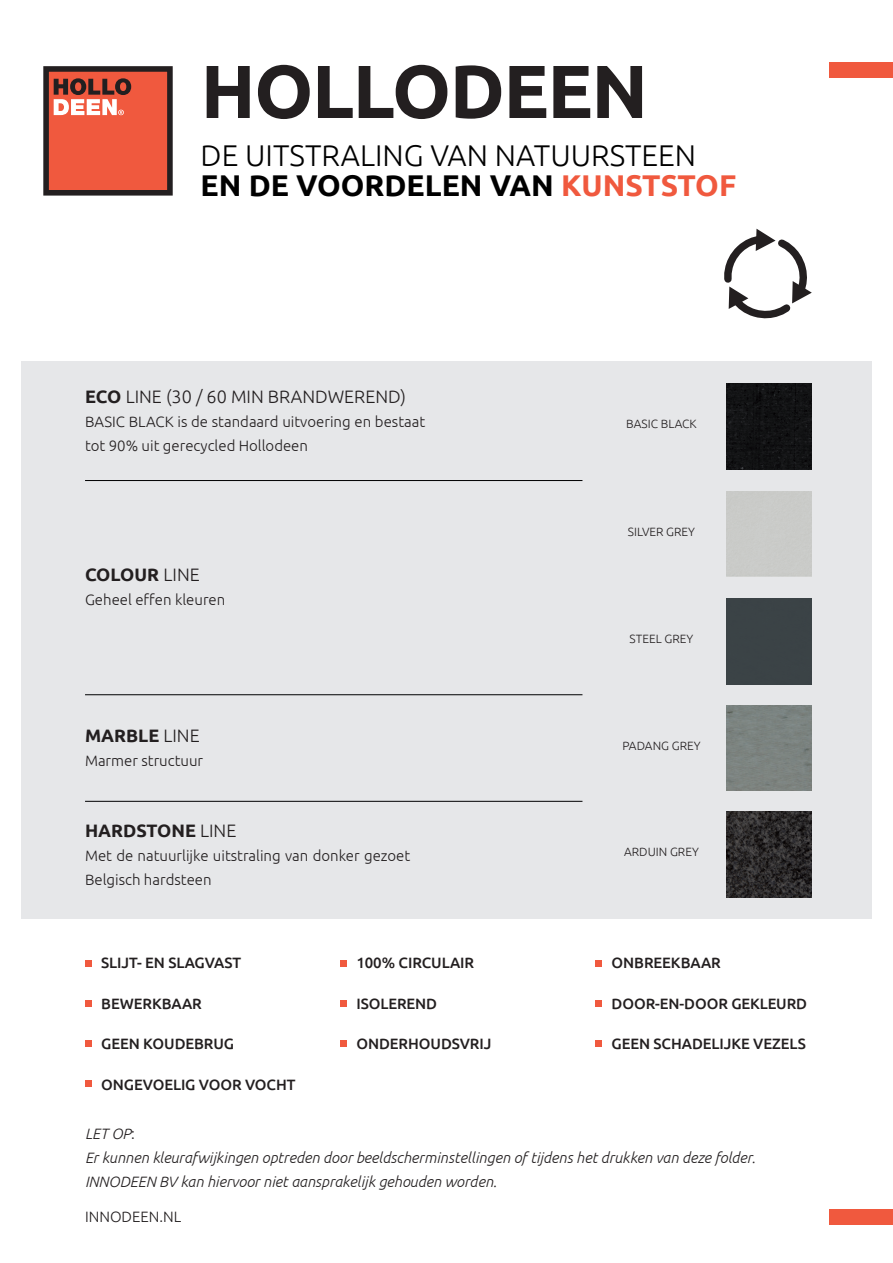
<style>
.page{position:relative;width:893px;height:1263px;background:#fff}
.page>*{position:absolute;margin:0;border:0;box-sizing:border-box;transform-origin:0 0}
.t1{font:700 75px "Ubuntu";letter-spacing:-.02em;color:#231f20}
.t2{font:300 30px/30px "Ubuntu";color:#000}
.t3{font:700 18px "Ubuntu";color:#231f20}
.t4{font:300 18px "Ubuntu";color:#231f20}
.t5{font:300 15px/24px "Ubuntu";color:#231f20}
.t6{font:italic 300 15px/24px "Ubuntu";color:#231f20}
.t7{font:500 15px "Ubuntu";letter-spacing:-.005em;color:#231f20}
.t8{font:300 12px "Ubuntu";color:#231f20}
.s1{font-weight:700}
.s2{font-weight:700;color:#f0593e}
.s3{font-weight:300}
.s4{font-style:normal}
</style>
<div class="page">
<div style="left:21px;top:361px;width:851px;height:557px;background:#e6e7e9"></div>
<img style="left:726px;top:812px;width:85px;height:85px">
<div style="left:726px;top:384px;width:85px;height:85px;background:#121214"></div>
<div style="left:726px;top:599px;width:85px;height:85px;background:#3b4346"></div>
<div style="left:829px;top:1209px;width:64px;height:16px;background:#f0593e"></div>
<div style="left:829px;top:62px;width:64px;height:15px;background:#f0593e"></div>
<div style="left:85px;top:960px;width:7px;height:7px;background:#f0593e"></div>
<div style="left:85px;top:1000px;width:7px;height:7px;background:#f0593e"></div>
<div style="left:85px;top:1040px;width:7px;height:7px;background:#f0593e"></div>
<div style="left:85px;top:1080px;width:7px;height:7px;background:#f0593e"></div>
<div style="left:340px;top:960px;width:7px;height:7px;background:#f0593e"></div>
<div style="left:340px;top:1000px;width:7px;height:7px;background:#f0593e"></div>
<div style="left:340px;top:1040px;width:7px;height:7px;background:#f0593e"></div>
<div style="left:595px;top:960px;width:7px;height:7px;background:#f0593e"></div>
<div style="left:595px;top:1000px;width:7px;height:7px;background:#f0593e"></div>
<div style="left:595px;top:1040px;width:7px;height:7px;background:#f0593e"></div>
<svg style="left:724px;top:229px;width:88px;height:89px"></svg>
<hr style="left:85px;top:480px;width:497px;height:1px;background:#000001">
<hr style="left:85px;top:694px;width:497px;height:1px;background:#000001">
<hr style="left:85px;top:801px;width:497px;height:1px;background:#000001">
<div style="left:46px;top:69px;width:124px;height:124px;background:#f0593e"></div>
<div style="left:43px;top:66px;width:130px;height:130px;border:6px solid #231f20"></div>
<svg style="left:54px;top:78px;width:77px;height:37px"></svg>
<h1 class="t1" style="left:201px;top:46px;width:449px">HOLLODEEN</h1>
<h2 class="t2" style="left:201px;top:140px;width:537px">DE UITSTRALING VAN NATUURSTEEN<br><span class="s1">EN DE VOORDELEN VAN</span> <span class="s2">KUNSTSTOF</span></h2>
<p class="t4" style="left:85px;top:386px;width:322px"><span class="s1">ECO</span> LINE (30 / 60 MIN BRANDWEREND)</p>
<p class="t5" style="left:85px;top:410px;width:342px">BASIC BLACK is de standaard uitvoering en bestaat tot 90% uit gerecycled Hollodeen</p>
<p class="t3" style="left:85px;top:563px;width:116px">COLOUR <span class="s3">LINE</span></p>
<p class="t5" style="left:85px;top:587px;width:142px">Geheel effen kleuren</p>
<p class="t3" style="left:85px;top:724px;width:116px">MARBLE <span class="s3">LINE</span></p>
<p class="t5" style="left:85px;top:748px;width:120px">Marmer structuur</p>
<p class="t3" style="left:85px;top:820px;width:153px">HARDSTONE <span class="s3">LINE</span></p>
<p class="t5" style="left:85px;top:843px;width:327px">Met de natuurlijke uitstraling van donker gezoet<br>Belgisch hardsteen</p>
<p class="t8" style="left:626px;top:417px;width:72px">BASIC BLACK</p>
<p class="t8" style="left:628px;top:524px;width:69px">SILVER GREY</p>
<p class="t8" style="left:630px;top:631px;width:65px">STEEL GREY</p>
<p class="t8" style="left:622px;top:738px;width:80px">PADANG GREY</p>
<p class="t8" style="left:624px;top:845px;width:76px">ARDUIN GREY</p>
<p class="t7" style="left:101px;top:954px;width:141px">SLIJT- EN SLAGVAST</p>
<p class="t7" style="left:356px;top:954px;width:119px">100% CIRCULAIR</p>
<p class="t7" style="left:612px;top:954px;width:111px">ONBREEKBAAR</p>
<p class="t7" style="left:101px;top:994px;width:102px">BEWERKBAAR</p>
<p class="t7" style="left:356px;top:994px;width:82px">ISOLEREND</p>
<p class="t7" style="left:612px;top:994px;width:197px">DOOR-EN-DOOR GEKLEURD</p>
<p class="t7" style="left:101px;top:1035px;width:134px">GEEN KOUDEBRUG</p>
<p class="t7" style="left:356px;top:1035px;width:136px">ONDERHOUDSVRIJ</p>
<p class="t7" style="left:612px;top:1035px;width:196px">GEEN SCHADELIJKE VEZELS</p>
<p class="t7" style="left:101px;top:1075px;width:196px">ONGEVOELIG VOOR VOCHT</p>
<p class="t6" style="left:85px;top:1121px;width:672px">LET OP<span class="s4">:<br></span>Er kunnen kleurafwijkingen optreden door beeldscherminstellingen of tijdens het drukken van deze folder.<br>INNODEEN BV kan hiervoor niet aansprakelijk gehouden worden.</p>
<p class="t5" style="left:85px;top:1204px;width:98px">INNODEEN.NL</p>
</div>
